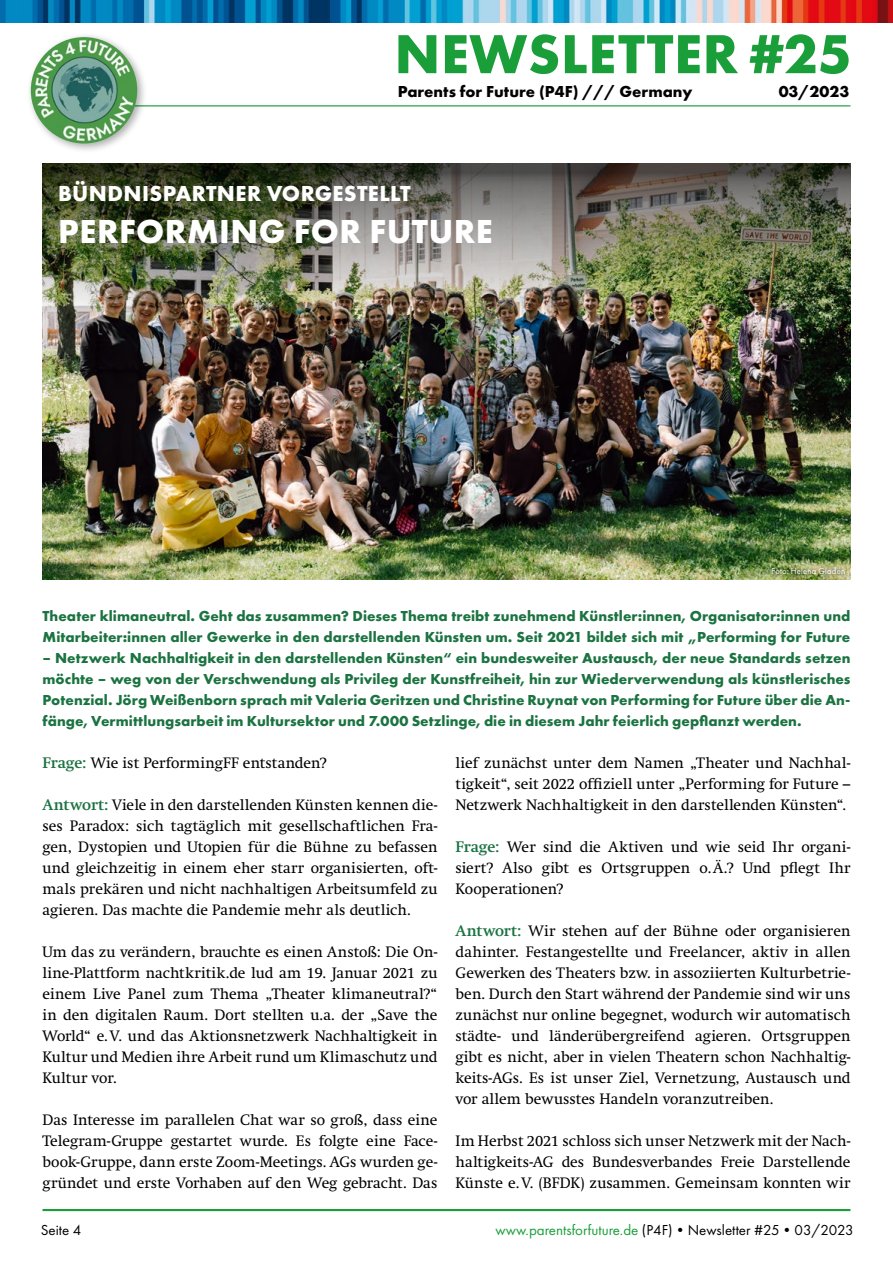
<style>
.page{position:relative;width:893px;height:1263px;background:#fff}
.page>*{position:absolute;margin:0;border:0;box-sizing:border-box;transform-origin:0 0}
.t1{font:700 57px "Futura PT";letter-spacing:.01em;color:#1a9e39}
.t2{font:700 34.5px "Futura PT";letter-spacing:.015em;color:#fff}
.t3{font:700 22.5px "Futura PT";letter-spacing:.01em;color:#fff}
.t4{font:700 16.5px "Futura PT";color:#000}
.t5{font:15px/21px "Swift";letter-spacing:.005em;color:#000;text-align:justify}
.t6{font:700 15px/21px "Futura PT";letter-spacing:.005em;color:#1b7341}
.t7{font:15px "Futura PT";color:#000}
.t8{font:9px "Futura PT";letter-spacing:.025em;color:#fff;scale:.96 1}
.s1{font-weight:700;color:#1b7341}
.s2{color:#1a9e39}
</style>
<div class="page">
<img style="left:0;top:0;width:893px;height:22px">
<hr style="left:43px;top:105px;width:807px;height:1px;background:#1a9e39">
<div style="left:26px;top:32px;width:122px;height:122px;background:#000;opacity:.33"></div>
<img style="left:31px;top:37px;width:106px;height:107px;border-radius:53px">
<hr style="left:43px;top:1209px;width:807px;height:2px;background:#1a9e39">
<img style="left:43px;top:338px;width:807px;height:241px">
<img style="left:43px;top:163px;width:807px;height:175px">
<div style="left:768px;top:563px;width:80px;height:14px;background:#000;opacity:.75"></div>
<h1 class="t1" style="left:394px;top:17px;width:459px">NEWSLETTER #25</h1>
<p class="t4" style="left:398px;top:81px;width:296px">Parents for Future (P4F) /// Germany</p>
<p class="t4" style="left:779px;top:81px;width:72px">03/2023</p>
<h3 class="t3" style="left:58px;top:179px;width:354px">BÜNDNISPARTNER VORGESTELLT</h3>
<h2 class="t2" style="left:58px;top:209px;width:436px">PERFORMING FOR FUTURE</h2>
<p class="t8" style="left:772px;top:565px;width:78px">Foto: Helena Gladen</p>
<p class="t6" style="left:43px;top:605px;width:809px">Theater klimaneutral. Geht das zusammen? Dieses Thema treibt zunehmend Künstler:innen, Organisator:innen und<br>Mitarbeiter:innen aller Gewerke in den darstellenden Künsten um. Seit 2021 bildet sich mit „Performing for Future</p>
<p class="t6" style="left:43px;top:647px;width:809px;text-align:justify">– Netzwerk Nachhaltigkeit in den darstellenden Künsten“ ein bundesweiter Austausch, der neue Standards setzen möchte – weg von der Verschwendung als Privileg der Kunstfreiheit, hin zur Wiederverwendung als künstlerisches Potenzial. Jörg Weißenborn sprach mit Valeria Geritzen und Christine Ruynat von Performing for Future über die An&shy;fänge, Vermittlungsarbeit im Kultursektor und 7.000 Setzlinge, die in diesem Jahr feierlich gepflanzt werden.</p>
<p class="t5" style="left:43px;top:752px;width:286px"><span class="s1">Frage:</span> Wie ist PerformingFF entstanden?</p>
<p class="t5" style="left:43px;top:794px;width:396px"><span class="s1">Antwort:</span> Viele in den darstellenden Künsten kennen die&shy;ses Paradox: sich tagtäglich mit gesellschaftlichen Fra&shy;gen, Dystopien und Utopien für die Bühne zu befassen und gleichzeitig in einem eher starr organisierten, oft&shy;mals prekären und nicht nachhaltigen Arbeitsumfeld zu agieren. Das machte die Pandemie mehr als deutlich.</p>
<p class="t5" style="left:43px;top:941px;width:396px">Um das zu verändern, brauchte es einen Anstoß: Die On&shy;line-Plattform nachtkritik.de lud am 19. Januar 2021 zu einem Live Panel zum Thema „Theater klimaneutral?“ in den digitalen Raum. Dort stellten u.a. der „Save the World“ e.V. und das Aktionsnetzwerk Nachhaltigkeit in Kultur und Medien ihre Arbeit rund um Klimaschutz und Kultur vor.</p>
<p class="t5" style="left:43px;top:1109px;width:396px">Das Interesse im parallelen Chat war so groß, dass eine Telegram-Gruppe gestartet wurde. Es folgte eine Face&shy;book-Gruppe, dann erste Zoom-Meetings. AGs wurden ge&shy;gründet und erste Vorhaben auf den Weg gebracht. Das</p>
<p class="t5" style="left:455px;top:752px;width:396px">lief zunächst unter dem Namen „Theater und Nachhal&shy;tigkeit“, seit 2022 offiziell unter „Performing for Future – Netzwerk Nachhaltigkeit in den darstellenden Künsten“.</p>
<p class="t5" style="left:455px;top:836px;width:396px"><span class="s1">Frage:</span> Wer sind die Aktiven und wie seid Ihr organi&shy;siert? Also gibt es Ortsgruppen o.Ä.? Und pflegt Ihr Kooperationen?</p>
<p class="t5" style="left:455px;top:920px;width:396px"><span class="s1">Antwort:</span> Wir stehen auf der Bühne oder organisieren dahinter. Festangestellte und Freelancer, aktiv in allen Gewerken des Theaters bzw. in assoziierten Kulturbetrie&shy;ben. Durch den Start während der Pandemie sind wir uns zunächst nur online begegnet, wodurch wir automatisch städte- und länderübergreifend agieren. Ortsgruppen gibt es nicht, aber in vielen Theatern schon Nachhaltig&shy;keits-AGs. Es ist unser Ziel, Vernetzung, Austausch und vor allem bewusstes Handeln voranzutreiben.</p>
<p class="t5" style="left:455px;top:1130px;width:396px">Im Herbst 2021 schloss sich unser Netzwerk mit der Nach&shy;haltigkeits-AG des Bundesverbandes Freie Darstellende Künste e.V. (BFDK) zusammen. Gemeinsam konnten wir</p>
<p class="t7" style="left:41px;top:1221px;width:42px">Seite 4</p>
<p class="t7" style="left:496px;top:1221px;width:360px"><span class="s2">www.parentsforfuture.de</span> (P4F)•Newsletter #25•03/2023</p>
</div>
